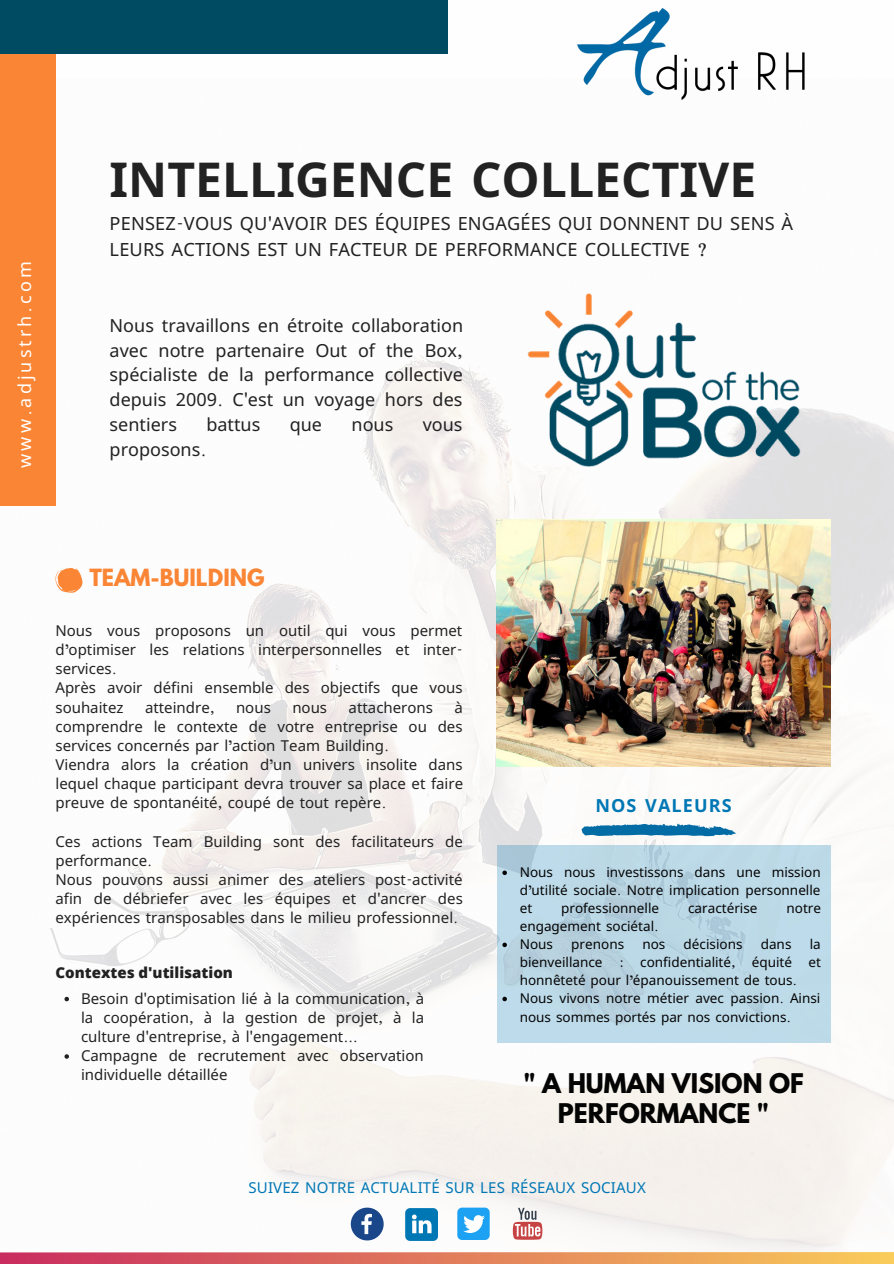
<style>
.page{position:relative;width:894px;height:1264px;background:#fff}
.page>*{position:absolute;margin:0;border:0;box-sizing:border-box;transform-origin:0 0}
.t1{font:700 48px "Noto Sans";color:#222}
.t2{font:700 24px/30.6px "League Spartan";color:#040404;text-align:center}
.t3{font:700 21px "League Spartan";color:#fa8534}
.t4{font:18.15px/25.2px "Noto Sans";letter-spacing:.01em;color:#222}
.t5{font:18px/24.8px "Noto Sans";color:#222;text-align:justify}
.t6{font:18px "Noto Sans";letter-spacing:.17em;color:#fff}
.t7{font:700 18px "Noto Sans";letter-spacing:.06em;color:#0077b5}
.t8{font:15px/19.2px "Noto Sans";color:#222;text-align:justify}
.t9{font:15px "Noto Sans";letter-spacing:.01em;color:#0077b5}
.t10{font:800 15px "Open Sans";color:#222}
.t11{font:13.5px/18px "Noto Sans";color:#040404;text-align:justify}
.s1{font-family:"Ekushey Ananta"}
</style>
<div class="page">
<img style="left:0;top:78px;width:893px;height:1173px">
<div style="left:0;top:53px;width:56px;height:452px;background:#fa8534"></div>
<div style="left:0;top:0;width:447px;height:54px;background:#004b62"></div>
<img style="left:577px;top:8px;width:227px;height:91px">
<svg style="left:0;top:1251px;width:893px;height:12px;background:#e4896d"></svg>
<svg style="left:351px;top:1207px;width:32px;height:33px"></svg>
<svg style="left:405px;top:1208px;width:33px;height:32px"></svg>
<svg style="left:457px;top:1207px;width:32px;height:32px"></svg>
<svg style="left:512px;top:1207px;width:30px;height:32px"></svg>
<svg style="left:55px;top:568px;width:27px;height:24px"></svg>
<img style="left:501px;top:279px;width:324px;height:202px">
<svg style="left:496px;top:845px;width:334px;height:197px;background:#bad7e5"></svg>
<svg style="left:581px;top:823px;width:155px;height:13px"></svg>
<img style="left:496px;top:519px;width:334px;height:247px">
<svg style="left:64px;top:996px;width:5px;height:5px"></svg>
<svg style="left:64px;top:1054px;width:5px;height:4px"></svg>
<svg style="left:502px;top:870px;width:5px;height:5px"></svg>
<svg style="left:502px;top:942px;width:5px;height:5px"></svg>
<svg style="left:502px;top:996px;width:5px;height:5px"></svg>
<p class="t6" style="left:12px;top:467px;width:208px;rotate:-90deg">www<span class="s1">.</span>adjustrh<span class="s1">.</span>com</p>
<p class="t1" style="left:110px;top:145px;width:648px">INTELLIGENCE COLLECTIVE</p>
<p class="t4" style="left:110px;top:211px;width:685px">PENSEZ<span class="s1">-</span>VOUS QU<span class="s1">'</span>AVOIR DES ÉQUIPES ENGAGÉES QUI DONNENT DU SENS À<br>LEURS ACTIONS EST UN FACTEUR DE PERFORMANCE COLLECTIVE <span class="s1">?</span></p>
<p class="t5" style="left:110px;top:312px;width:355px">Nous travaillons en étroite collaboration avec notre partenaire Out of the Box<span class="s1">, </span>spécialiste de la performance collective depuis 2009<span class="s1">.</span> C<span class="s1">'</span>est un voyage hors des sentiers</p>
<p class="t5" style="left:206px;top:411px;width:55px">battus</p>
<p class="t5" style="left:290px;top:411px;width:34px">que</p>
<p class="t5" style="left:351px;top:411px;width:43px">nous</p>
<p class="t5" style="left:422px;top:411px;width:41px">vous</p>
<p class="t5" style="left:110px;top:436px;width:98px">proposons<span class="s1">.</span></p>
<p class="t3" style="left:89px;top:567px;width:177px">TEAM-BUILDING</p>
<p class="t8" style="left:55px;top:620px;width:408px">Nous vous proposons un outil qui vous permet d<span class="s1">’</span>optimiser les relations interpersonnelles et inter&shy;services<span class="s1">.</span></p>
<p class="t8" style="left:55px;top:678px;width:408px">Après avoir défini ensemble des objectifs que vous souhaitez</p>
<p class="t8" style="left:55px;top:697px;width:409px;text-indent:399px">à comprendre le contexte de votre entreprise ou des services concernés par l<span class="s1">’</span>action Team Building<span class="s1">.</span></p>
<p class="t8" style="left:55px;top:754px;width:409px">Viendra alors la création d<span class="s1">’</span>un univers insolite dans lequel chaque participant devra trouver sa place et faire preuve de spontanéité<span class="s1">,</span> coupé de tout repère<span class="s1">.</span></p>
<p class="t8" style="left:55px;top:831px;width:409px">Ces actions Team Building sont des facilitateurs de performance<span class="s1">.</span></p>
<p class="t8" style="left:55px;top:869px;width:409px">Nous pouvons aussi animer des ateliers post<span class="s1">-</span>activité afin de débriefer avec les équipes et d<span class="s1">'</span>ancrer des expériences transposables dans le milieu professionnel<span class="s1">.</span></p>
<p class="t10" style="left:55px;top:961px;width:179px">Contextes d'utilisation</p>
<p class="t8" style="left:81px;top:988px;width:344px">Besoin d<span class="s1">'</span>optimisation lié à la communication<span class="s1">,</span> à la coopération<span class="s1">,</span> à la gestion de projet<span class="s1">,</span> à la culture d<span class="s1">'</span>entreprise<span class="s1">,</span> à l<span class="s1">'</span>engagement<span class="s1">...</span></p>
<p class="t8" style="left:81px;top:1045px;width:344px">Campagne de recrutement avec observation individuelle détaillée</p>
<p class="t8" style="left:145px;top:697px;width:71px">atteindre<span class="s1">,</span></p>
<p class="t8" style="left:236px;top:697px;width:36px">nous</p>
<p class="t8" style="left:292px;top:697px;width:36px">nous</p>
<p class="t8" style="left:348px;top:697px;width:86px">attacherons</p>
<p class="t7" style="left:595px;top:792px;width:138px">NOS VALEURS</p>
<p class="t11" style="left:519px;top:863px;width:302px">Nous nous investissons dans une mission d<span class="s1">’</span>utilité sociale<span class="s1">.</span> Notre implication personnelle et</p>
<p class="t11" style="left:561px;top:899px;width:99px">professionnelle</p>
<p class="t11" style="left:688px;top:899px;width:71px">caractérise</p>
<p class="t11" style="left:786px;top:899px;width:36px">notre</p>
<p class="t11" style="left:519px;top:917px;width:140px">engagement sociétal<span class="s1">.</span></p>
<p class="t11" style="left:519px;top:935px;width:35px">Nous</p>
<p class="t11" style="left:571px;top:935px;width:54px">prenons</p>
<p class="t11" style="left:642px;top:935px;width:24px">nos</p>
<p class="t11" style="left:683px;top:935px;width:60px">décisions</p>
<p class="t11" style="left:760px;top:935px;width:32px">dans</p>
<p class="t11" style="left:519px;top:935px;width:303px;text-indent:290px">la bienveillance <span class="s1">:</span> confidentialité<span class="s1">,</span> équité et honnêteté pour l<span class="s1">’</span>épanouissement de tous<span class="s1">.</span></p>
<p class="t11" style="left:519px;top:989px;width:302px">Nous vivons notre métier avec passion<span class="s1">.</span> Ainsi nous sommes portés par nos convictions<span class="s1">.</span></p>
<p class="t2" style="left:523px;top:1070px;width:282px">" A HUMAN VISION OF<br>PERFORMANCE "</p>
<p class="t9" style="left:248px;top:1176px;width:398px">SUIVEZ NOTRE ACTUALITÉ SUR LES RÉSEAUX SOCIAUX</p>
</div>
